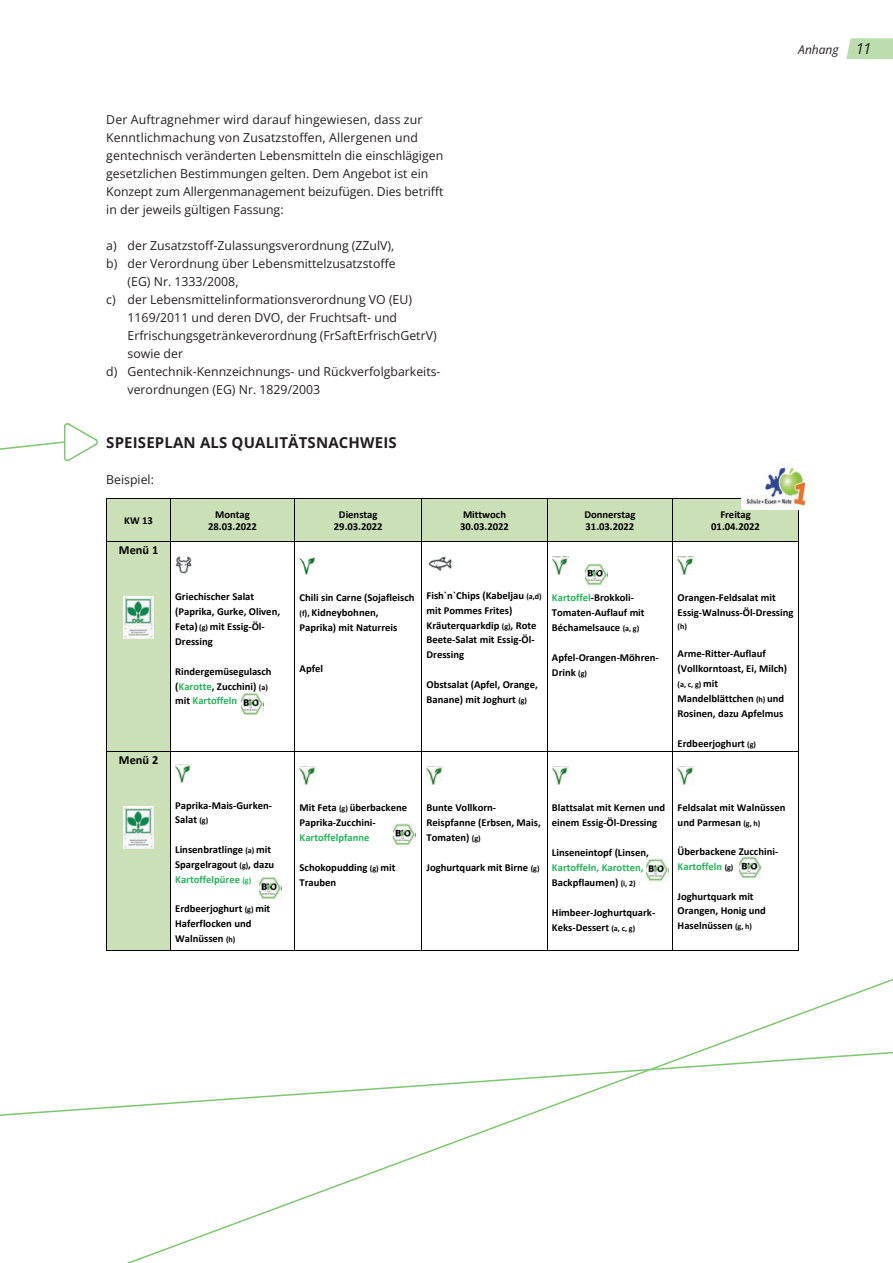
<style>
.page{position:relative;width:893px;height:1263px;background:#fff}
.page>*{position:absolute;margin:0;border:0;box-sizing:border-box;transform-origin:0 0}
.H2_Versal{font:700 15px "Open Sans";letter-spacing:.01em;color:#231f20}
.p_Text{font:12.3px/18px "Open Sans";color:#231f20}
.t1{font:700 12.3px "Calibri";letter-spacing:.005em;color:#000002}
.t2{font:italic 12px "Open Sans";color:#231f20}
.t3{font:700 10.65px/14.9px "Calibri";color:#000002}
.t4{font:700 8.1px "Calibri";color:#000002}
.s1{font-size:15px}
.s2{font-size:8.1px}
.s3{color:#27b35b}
.s4{font-size:10.65px}
.s5{font-size:9px}
.s6{font-size:8.1px;color:#27b35b}
</style>
<div class="page">
<svg style="left:0;top:423px;width:98px;height:39px"></svg>
<svg style="left:0;top:978px;width:893px;height:285px"></svg>
<svg style="left:846px;top:38px;width:47px;height:21px"></svg>
<div style="left:107px;top:499px;width:63px;height:42px;background:#cce0b8"></div>
<div style="left:171px;top:499px;width:123px;height:42px;background:#cce0b8"></div>
<div style="left:295px;top:499px;width:126px;height:42px;background:#cce0b8"></div>
<div style="left:422px;top:499px;width:125px;height:42px;background:#cce0b8"></div>
<div style="left:547px;top:499px;width:125px;height:42px;background:#cce0b8"></div>
<div style="left:673px;top:499px;width:125px;height:42px;background:#cce0b8"></div>
<hr style="left:107px;top:498px;width:63px;height:1px;background:#000002">
<hr style="left:171px;top:498px;width:123px;height:1px;background:#000002">
<hr style="left:295px;top:498px;width:126px;height:1px;background:#000002">
<hr style="left:422px;top:498px;width:125px;height:1px;background:#000002">
<hr style="left:547px;top:498px;width:125px;height:1px;background:#000002">
<hr style="left:673px;top:498px;width:125px;height:1px;background:#000002">
<hr style="left:106px;top:499px;width:1px;height:42px;background:#000002">
<hr style="left:170px;top:499px;width:1px;height:42px;background:#000002">
<hr style="left:294px;top:499px;width:1px;height:42px;background:#000002">
<hr style="left:421px;top:499px;width:1px;height:42px;background:#000002">
<hr style="left:547px;top:499px;width:1px;height:42px;background:#000002">
<hr style="left:672px;top:499px;width:1px;height:42px;background:#000002">
<hr style="left:798px;top:499px;width:1px;height:42px;background:#000002">
<div style="left:107px;top:542px;width:63px;height:209px;background:#cce0b8"></div>
<hr style="left:107px;top:541px;width:63px;height:1px;background:#000002">
<hr style="left:171px;top:541px;width:123px;height:1px;background:#000002">
<hr style="left:295px;top:541px;width:126px;height:1px;background:#000002">
<hr style="left:422px;top:541px;width:125px;height:1px;background:#000002">
<hr style="left:547px;top:541px;width:125px;height:1px;background:#000002">
<hr style="left:673px;top:541px;width:125px;height:1px;background:#000002">
<hr style="left:106px;top:542px;width:1px;height:209px;background:#000002">
<hr style="left:170px;top:542px;width:1px;height:209px;background:#000002">
<hr style="left:294px;top:542px;width:1px;height:209px;background:#000002">
<hr style="left:421px;top:542px;width:1px;height:209px;background:#000002">
<hr style="left:547px;top:542px;width:1px;height:209px;background:#000002">
<hr style="left:672px;top:542px;width:1px;height:209px;background:#000002">
<hr style="left:798px;top:542px;width:1px;height:209px;background:#000002">
<div style="left:107px;top:752px;width:63px;height:198px;background:#cce0b8"></div>
<hr style="left:107px;top:751px;width:63px;height:1px;background:#000002">
<hr style="left:171px;top:751px;width:123px;height:1px;background:#000002">
<hr style="left:295px;top:751px;width:126px;height:1px;background:#000002">
<hr style="left:422px;top:751px;width:125px;height:1px;background:#000002">
<hr style="left:547px;top:751px;width:125px;height:1px;background:#000002">
<hr style="left:673px;top:751px;width:125px;height:1px;background:#000002">
<hr style="left:106px;top:752px;width:1px;height:198px;background:#000002">
<hr style="left:107px;top:950px;width:63px;height:1px;background:#000002">
<hr style="left:170px;top:752px;width:1px;height:198px;background:#000002">
<hr style="left:171px;top:950px;width:123px;height:1px;background:#000002">
<hr style="left:294px;top:752px;width:1px;height:198px;background:#000002">
<hr style="left:295px;top:950px;width:126px;height:1px;background:#000002">
<hr style="left:421px;top:752px;width:1px;height:198px;background:#000002">
<hr style="left:422px;top:950px;width:125px;height:1px;background:#000002">
<hr style="left:547px;top:752px;width:1px;height:198px;background:#000002">
<hr style="left:547px;top:950px;width:125px;height:1px;background:#000002">
<hr style="left:672px;top:752px;width:1px;height:198px;background:#000002">
<hr style="left:673px;top:950px;width:125px;height:1px;background:#000002">
<hr style="left:798px;top:752px;width:1px;height:198px;background:#000002">
<img style="left:123px;top:596px;width:31px;height:43px">
<img style="left:175px;top:557px;width:16px;height:16px">
<img style="left:300px;top:557px;width:16px;height:17px">
<img style="left:428px;top:557px;width:24px;height:14px">
<img style="left:552px;top:557px;width:16px;height:17px">
<img style="left:678px;top:557px;width:16px;height:17px">
<img style="left:123px;top:806px;width:31px;height:43px">
<img style="left:175px;top:765px;width:16px;height:17px">
<img style="left:300px;top:767px;width:16px;height:17px">
<img style="left:426px;top:767px;width:16px;height:17px">
<img style="left:552px;top:767px;width:16px;height:17px">
<img style="left:678px;top:767px;width:16px;height:17px">
<img style="left:259px;top:877px;width:23px;height:23px">
<img style="left:242px;top:693px;width:22px;height:23px">
<img style="left:393px;top:823px;width:22px;height:23px">
<img style="left:586px;top:563px;width:22px;height:23px">
<img style="left:647px;top:859px;width:22px;height:23px">
<img style="left:740px;top:857px;width:22px;height:22px">
<img style="left:742px;top:466px;width:64px;height:43px">
<p class="t2" style="left:798px;top:42px;width:75px">Anhang <span class="s1">11</span></p>
<p class="p_Text" style="left:106px;top:111px;width:339px">Der Auftragnehmer wird darauf hingewiesen, dass zur Kenntlichmachung von Zusatzstoffen, Allergenen und gentechnisch veränderten Lebensmitteln die einschlägigen gesetzlichen Bestimmungen gelten. Dem Angebot ist ein Konzept zum Allergenmanagement beizufügen. Dies betrifft in der jeweils gültigen Fassung:</p>
<p class="p_Text" style="left:106px;top:237px;width:290px">a) der Zusatzstoff-Zulassungsverordnung (ZZulV),</p>
<p class="p_Text" style="left:128px;top:255px;width:270px;text-indent:-21px">b) der Verordnung über Lebensmittelzusatzstoffe (EG) Nr. 1333/2008,</p>
<p class="p_Text" style="left:128px;top:291px;width:311px;text-indent:-21px">c) der Lebensmittelinformationsverordnung VO (EU)<br>1169/2011 und deren DVO, der Fruchtsaft- und Erfrischungsgetränkeverordnung (FrSaftErfrischGetrV) sowie der</p>
<p class="p_Text" style="left:128px;top:363px;width:315px;text-indent:-21px">d) Gentechnik-Kennzeichnungs- und Rückverfolgbarkeits&shy;verordnungen (EG) Nr. 1829/2003</p>
<h2 class="H2_Versal" style="left:106px;top:433px;width:292px">SPEISEPLAN ALS QUALITÄTSNACHWEIS</h2>
<p class="p_Text" style="left:106px;top:471px;width:49px">Beispiel:</p>
<p class="t3" style="left:124px;top:513px;width:30px">KW 13</p>
<p class="t3" style="left:208px;top:507px;width:50px;line-height:12.9px;text-align:center">Montag<br>28.03.2022</p>
<p class="t3" style="left:334px;top:507px;width:50px;line-height:12.9px;text-align:center">Dienstag<br>29.03.2022</p>
<p class="t3" style="left:460px;top:507px;width:50px;line-height:12.9px">Mittwoch<br>30.03.2022</p>
<p class="t3" style="left:584px;top:507px;width:53px;line-height:12.9px">Donnerstag<br>31.03.2022</p>
<p class="t3" style="left:711px;top:507px;width:50px;line-height:12.9px;text-align:center">Freitag<br>01.04.2022</p>
<p class="t1" style="left:119px;top:541px;width:41px">Menü 1</p>
<p class="t3" style="left:175px;top:589px;width:106px">Griechischer Salat (Paprika, Gurke, Oliven,<br>Feta) <span class="s2">(g)</span> mit Essig-Öl-<br>Dressing</p>
<p class="t3" style="left:175px;top:663px;width:98px">Rindergemüsegulasch (<span class="s3">Karotte</span>, Zucchini) <span class="s2">(a) </span>mit <span class="s3">Kartoffeln</span></p>
<p class="t3" style="left:426px;top:587px;width:117px">Fish`n`Chips (Kabeljau <span class="s2">(a,d) </span>mit Pommes Frites)<br>Kräuterquarkdip <span class="s2">(g)</span>, Rote<br>Beete-Salat mit Essig-Öl-<br>Dressing</p>
<p class="t3" style="left:426px;top:677px;width:113px">Obstsalat (Apfel, Orange,<br>Banane) mit Joghurt <span class="s2">(g)</span></p>
<p class="t3" style="left:552px;top:590px;width:94px"><span class="s3">Kartoffel</span>-Brokkoli-<br>Tomaten-Auflauf mit<br>Béchamelsauce <span class="s2">(a, g)</span></p>
<p class="t3" style="left:552px;top:650px;width:108px">Apfel-Orangen-Möhren-<br>Drink <span class="s2">(g)</span></p>
<p class="t3" style="left:678px;top:590px;width:117px">Orangen-Feldsalat mit<br>Essig-Walnuss-Öl-Dressing</p>
<p class="t4" style="left:678px;top:620px;width:11px">(h)</p>
<p class="t3" style="left:678px;top:646px;width:111px">Arme-Ritter-Auflauf (Vollkorntoast, Ei, Milch)</p>
<p class="t4" style="left:678px;top:678px;width:42px">(a, c, g) <span class="s4">mit</span></p>
<p class="t3" style="left:678px;top:691px;width:108px">Mandelblättchen <span class="s2">(h)</span> und<br>Rosinen, dazu Apfelmus</p>
<p class="t3" style="left:678px;top:736px;width:80px">Erdbeerjoghurt <span class="s2">(g)</span></p>
<p class="t3" style="left:300px;top:590px;width:116px">Chili sin Carne (Sojafleisch <span class="s2">(f</span><span class="s5">),</span> Kidneybohnen,<br>Paprika) mit Naturreis</p>
<p class="t3" style="left:300px;top:660px;width:25px">Apfel</p>
<p class="t1" style="left:119px;top:751px;width:41px">Menü 2</p>
<p class="t3" style="left:175px;top:797px;width:98px">Paprika-Mais-Gurken-<br>Salat <span class="s2">(g)</span></p>
<p class="t3" style="left:175px;top:841px;width:101px">Linsenbratlinge <span class="s2">(a)</span> mit<br>Spargelragout <span class="s2">(g)</span>, dazu<br><span class="s3">Kartoffelpüree</span> <span class="s6">(g)</span></p>
<p class="t3" style="left:175px;top:900px;width:97px">Erdbeerjoghurt <span class="s2">(g)</span> mit<br>Haferflocken und<br>Walnüssen <span class="s2">(h)</span></p>
<p class="t3" style="left:300px;top:800px;width:109px">Mit Feta <span class="s2">(g)</span> überbackene<br>Paprika-Zucchini-<br><span class="s3">Kartoffelpfanne</span></p>
<p class="t3" style="left:300px;top:860px;width:97px">Schokopudding <span class="s2">(g)</span> mit<br>Trauben</p>
<p class="t3" style="left:426px;top:800px;width:116px">Bunte Vollkorn-<br>Reispfanne (Erbsen, Mais,<br>Tomaten) <span class="s2">(g)</span></p>
<p class="t3" style="left:426px;top:860px;width:115px">Joghurtquark mit Birne <span class="s2">(g)</span></p>
<p class="t3" style="left:552px;top:800px;width:115px">Blattsalat mit Kernen und einem Essig-Öl-Dressing</p>
<p class="t3" style="left:552px;top:845px;width:98px">Linseneintopf (Linsen,<br><span class="s3">Kartoffeln, Karotten,<br></span>Backpflaumen) <span class="s2">(i, 2)</span></p>
<p class="t3" style="left:552px;top:905px;width:105px">Himbeer-Joghurtquark-<br>Keks-Dessert <span class="s2">(a, c, g)</span></p>
<p class="t3" style="left:678px;top:800px;width:109px">Feldsalat mit Walnüssen und Parmesan <span class="s2">(g, h)</span></p>
<p class="t3" style="left:678px;top:844px;width:102px">Überbackene Zucchini-<br><span class="s3">Kartoffeln</span> <span class="s2">(g)</span></p>
<p class="t3" style="left:678px;top:888px;width:90px">Joghurtquark mit<br>Orangen, Honig und<br>Haselnüssen <span class="s2">(g, h)</span></p>
</div>
